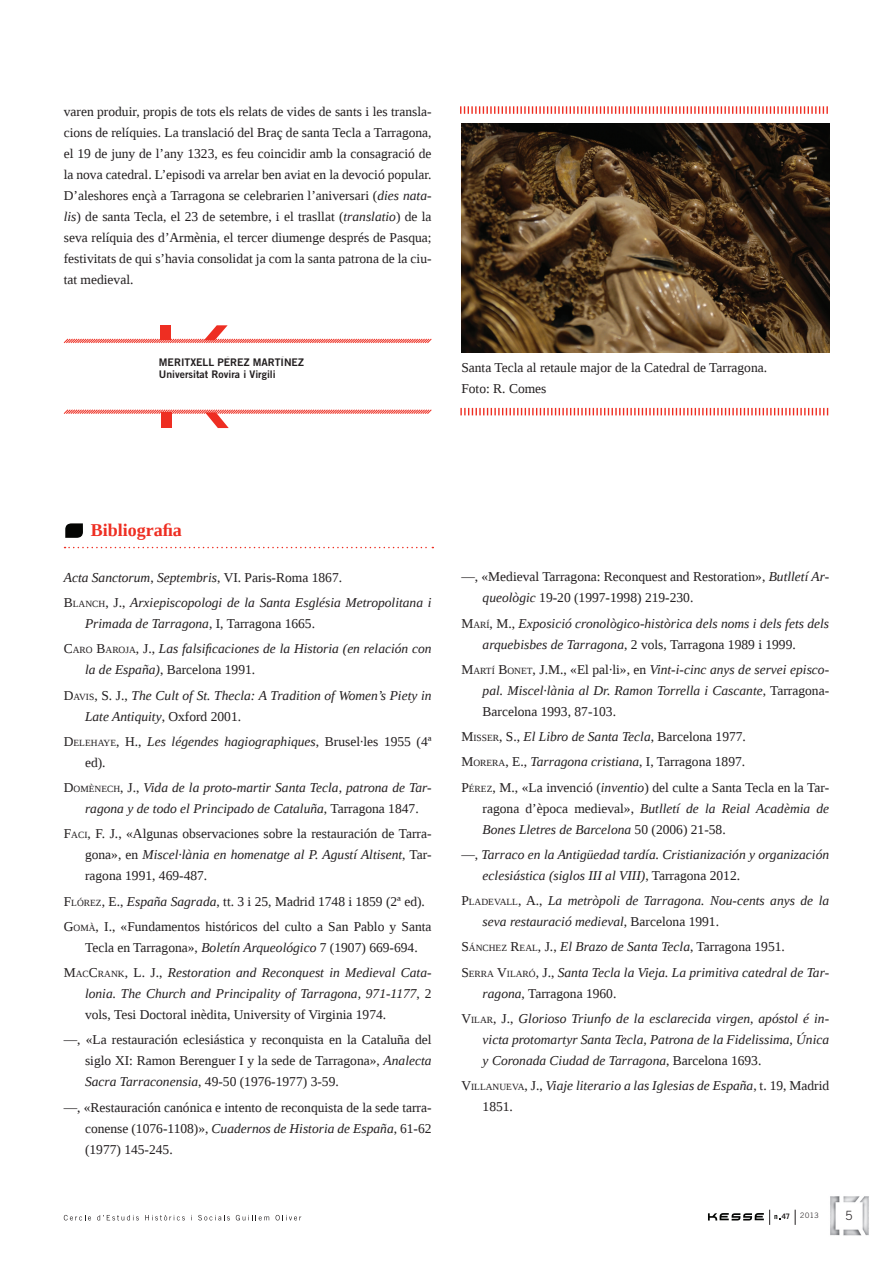
<style>
.page{position:relative;width:893px;height:1263px;background:#fff}
.page>*{position:absolute;margin:0;border:0;box-sizing:border-box;transform-origin:0 0}
.t1{font:700 18px "Liberation Serif";color:#ee2e22}
.t2{font:italic 13.5px/21px "Liberation Serif";color:#231f20}
.t3{font:13.5px/21px "Liberation Serif";color:#231f20}
.t4{font:300 12.75px "Trade Gothic LT Std";color:#231f20}
.t5{font:10.5px/12.6px "Trade Gothic LT Std Bd 2";color:#231f20}
.t6{font:300 7.5px "Trade Gothic LT Std";color:#231f20}
.t7{font:700 7.5px "Trade Gothic LT Std";color:#231f20}
.s1{font-style:italic}
.s2{font-style:normal}
.s3{font-style:normal;font-size:9.45px}
.s4{font-style:inherit}
.s5{font-size:9.45px}
</style>
<div class="page">
<svg style="left:708px;top:1210px;width:72px;height:15px"></svg>
<svg style="left:795px;top:1210px;width:1px;height:15px"></svg>
<svg style="left:64px;top:1215px;width:27px;height:5px"></svg>
<svg style="left:97px;top:1215px;width:42px;height:5px"></svg>
<svg style="left:145px;top:1215px;width:40px;height:5px"></svg>
<svg style="left:198px;top:1215px;width:32px;height:5px"></svg>
<svg style="left:236px;top:1215px;width:33px;height:5px"></svg>
<svg style="left:276px;top:1215px;width:25px;height:5px"></svg>
<img style="left:830px;top:1196px;width:39px;height:40px">
<svg style="left:63px;top:325px;width:369px;height:19px"></svg>
<svg style="left:63px;top:409px;width:369px;height:19px"></svg>
<img style="left:461px;top:123px;width:368px;height:230px">
<svg style="left:460px;top:106px;width:368px;height:8px"></svg>
<svg style="left:460px;top:408px;width:368px;height:7px"></svg>
<svg style="left:65px;top:523px;width:18px;height:15px"></svg>
<svg style="left:65px;top:547px;width:368px;height:1px"></svg>
<p class="t3" style="left:64px;top:101px;width:369px;text-align:justify">varen produir, propis de tots els relats de vides de sants i les transla&shy;cions de relíquies. La translació del Braç de santa Tecla a Tarragona, el 19 de juny de l’any 1323, es feu coincidir amb la consagració de la nova catedral. L’episodi va arrelar ben aviat en la devoció popular.<br>D’aleshores ençà a Tarragona se celebrarien l’aniversari (<span class="s1">dies nata&shy;lis</span>) de santa Tecla, el 23 de setembre, i el trasllat (<span class="s1">translatio</span>) de la seva relíquia des d’Armènia, el tercer diumenge després de Pasqua; festivitats de qui s’havia consolidat ja com la santa patrona de la ciu&shy;tat medieval.</p>
<p class="t5" style="left:159px;top:355px;width:147px">MERITXELL PÉREZ MARTÍNEZ<br>Universitat Rovira i Virgili</p>
<p class="t3" style="left:461px;top:357px;width:307px">Santa Tecla al retaule major de la Catedral de Tarragona.<br>Foto: R. Comes</p>
<h1 class="t1" style="left:91px;top:517px;width:93px">Bibliografia</h1>
<p class="t2" style="left:64px;top:565px;width:369px;line-height:25.2px">Acta Sanctorum<span class="s2">,</span> Septembris<span class="s2">, VI. Paris-Roma 1867.<br></span><span class="s2">B</span><span class="s3">LANCH</span><span class="s2">, J.,</span> Arxiepiscopologi de la Santa Església Metropolitana i</p>
<p class="t2" style="left:64px;top:611px;width:369px;line-height:25.2px;text-indent:21px">Primada de Tarragona<span class="s2">, I, Tarragona 1665.<br></span><span class="s2">C</span><span class="s3">ARO</span> <span class="s2">B</span><span class="s3">AROJA</span><span class="s2">, J.,</span> Las falsificaciones de la Historia (en relación con</p>
<p class="t2" style="left:64px;top:657px;width:369px;line-height:25.2px;text-indent:21px">la de España)<span class="s2">, Barcelona 1991.<br></span><span class="s2">D</span><span class="s3">AVIS</span><span class="s2">,</span> <span class="s2">S. J.,</span> The Cult of St. Thecla: A Tradition of Women’s Piety in</p>
<p class="t2" style="left:64px;top:703px;width:369px;line-height:25.2px;text-indent:21px">Late Antiquity<span class="s2">, Oxford 2001.<br></span><span class="s2">D</span><span class="s3">ELEHAYE</span><span class="s2">, H</span><span class="s2">.,</span> Les légendes hagiographiques<span class="s2">, Brusel·les 1955 (4ª</span></p>
<p class="t2" style="left:64px;top:750px;width:369px;line-height:25.2px;text-indent:21px"><span class="s2">ed).<br></span><span class="s2">D</span><span class="s3">OMÈNECH</span><span class="s2">, J.,</span> Vida de la proto-martir Santa Tecla, patrona de Tar-</p>
<p class="t3" style="left:64px;top:796px;width:369px;line-height:25.2px;text-indent:21px"><span class="s1">ragona y de todo el Principado de Cataluña</span>, Tarragona 1847.<br><span class="s4">F</span><span class="s5">ACI</span><span class="s4">, F. J.,</span> «Algunas observaciones sobre la restauración de Tarra-</p>
<p class="t2" style="left:85px;top:844px;width:348px"><span class="s2">gona», en</span> Miscel·lània en homenatge al P. Agustí Altisent<span class="s2">, Tar&shy;ragona 1991, 469-487.</span></p>
<p class="t3" style="left:64px;top:888px;width:369px;line-height:25.2px"><span class="s4">F</span><span class="s5">LÓREZ</span>, E., <span class="s1">España Sagrada</span>, tt. 3 i 25, Madrid 1748 i 1859 (2ª ed).<br><span class="s4">G</span><span class="s5">OMÀ</span><span class="s4">,</span> I., «Fundamentos históricos del culto a San Pablo y Santa</p>
<p class="t2" style="left:64px;top:935px;width:369px;line-height:25.2px;text-align:center"><span class="s2">Tecla en Tarragona»,</span> Boletín Arqueológico <span class="s2">7 (1907) 669-694.<br></span><span class="s2">M</span><span class="s3">AC</span><span class="s2">C</span><span class="s3">RANK</span><span class="s2">,</span> <span class="s2">L. J.,</span> Restoration and Reconquest in Medieval Cata-</p>
<p class="t3" style="left:85px;top:983px;width:348px"><span class="s1">lonia. The Church and Principality of Tarragona, 971-1177</span>, 2 vols, Tesi Doctoral inèdita, University of Virginia 1974.</p>
<p class="t3" style="left:85px;top:1029px;width:348px;text-align:justify;text-indent:-21px">—, «La restauración eclesiástica y reconquista en la Cataluña del siglo XI: Ramon Berenguer I y la sede de Tarragona», <span class="s1">Analecta Sacra Tarraconensia</span>, 49-50 (1976-1977) 3-59.</p>
<p class="t3" style="left:85px;top:1097px;width:348px;text-align:justify;text-indent:-21px">—, «Restauración canónica e intento de reconquista de la sede tarra&shy;conense (1076-1108)», <span class="s1">Cuadernos de Historia de España</span>, 61-62 (1977) 145-245.</p>
<p class="t3" style="left:483px;top:566px;width:348px;text-indent:-21px">—, «Medieval Tarragona: Reconquest and Restoration», <span class="s1">Butlletí Ar&shy;queològic</span> 19-20 (1997-1998) 219-230.</p>
<p class="t2" style="left:483px;top:612px;width:348px;text-indent:-21px"><span class="s2">M</span><span class="s3">ARÍ</span><span class="s2">,</span> <span class="s2">M.,</span> Exposició cronològico-històrica dels noms i dels fets dels arquebisbes de Tarragona<span class="s2">, 2 vols, Tarragona 1989 i 1999.</span></p>
<p class="t2" style="left:483px;top:659px;width:348px;text-align:justify;text-indent:-21px"><span class="s2">M</span><span class="s3">ARTÍ</span> <span class="s2">B</span><span class="s3">ONET</span><span class="s2">,</span> <span class="s2">J.M.,</span> <span class="s2">«El pal·li», en</span> Vint-i-cinc anys de servei episco&shy;pal. Miscel·lània al Dr. Ramon Torrella i Cascante<span class="s2">, Tarragona-Barcelona 1993, 87-103.</span></p>
<p class="t3" style="left:461px;top:724px;width:369px;line-height:25.2px"><span class="s4">M</span><span class="s5">ISSER</span><span class="s4">,</span> S., <span class="s1">El Libro de Santa Tecla</span>, Barcelona 1977.<br><span class="s4">M</span><span class="s5">ORERA</span><span class="s4">, E.,</span> <span class="s1">Tarragona cristiana</span>, I, Tarragona 1897.<br><span class="s4">P</span><span class="s5">ÉREZ</span><span class="s4">, M., «</span>La invenció (<span class="s1">inventio</span>) del culte a Santa Tecla en la Tar-</p>
<p class="t2" style="left:483px;top:797px;width:348px"><span class="s2">ragona d’època medieval»,</span> Butlletí de la Reial Acadèmia de<br>Bones Lletres de Barcelona <span class="s2">50 (2006) 21-58.</span></p>
<p class="t2" style="left:483px;top:844px;width:348px;text-indent:-21px"><span class="s2">—,</span> Tarraco en la Antigüedad tardía. Cristianización y organización eclesiástica (siglos III al VIII)<span class="s2">, Tarragona 2012.</span></p>
<p class="t2" style="left:483px;top:890px;width:348px;text-indent:-21px"><span class="s2">P</span><span class="s3">LADEVALL</span><span class="s2">,</span> <span class="s2">A.,</span> La metròpoli de Tarragona. Nou-cents anys de la seva restauració medieval<span class="s2">, Barcelona 1991.</span></p>
<p class="t2" style="left:461px;top:934px;width:369px;line-height:25.2px"><span class="s2">S</span> <span class="s3">ÁNCHEZ</span> <span class="s2">R</span><span class="s3">EAL</span><span class="s2">,</span> <span class="s2">J.,</span> El Brazo de Santa Tecla<span class="s2">, Tarragona 1951.<br></span><span class="s2">S</span> <span class="s3">ERRA</span> <span class="s2">V</span><span class="s3">ILARÓ</span><span class="s2">,</span> <span class="s2">J.,</span> Santa Tecla la Vieja. La primitiva catedral de Tar-</p>
<p class="t2" style="left:461px;top:980px;width:369px;line-height:25.2px;text-indent:21px">ragona<span class="s2">, Tarragona 1960.<br></span><span class="s2">V</span><span class="s3">ILAR</span><span class="s2">,</span> <span class="s2">J.,</span> Glorioso Triunfo de la esclarecida virgen, apóstol é in-</p>
<p class="t2" style="left:483px;top:1029px;width:348px">victa protomartyr Santa Tecla, Patrona de la Fidelissima, Única y Coronada Ciudad de Tarragona<span class="s2">, Barcelona 1693.</span></p>
<p class="t2" style="left:483px;top:1075px;width:348px;text-indent:-21px"><span class="s2">V</span><span class="s3">ILLANUEVA</span><span class="s2">,</span> <span class="s2">J.,</span> Viaje literario a las Iglesias de España<span class="s2">, t. 19, Madrid<br>1851.</span></p>
<p class="t7" style="left:782px;top:1212px;width:10px">47</p>
<p class="t6" style="left:800px;top:1211px;width:20px">2013</p>
<p class="t4" style="left:845px;top:1208px;width:9px">5</p>
</div>
